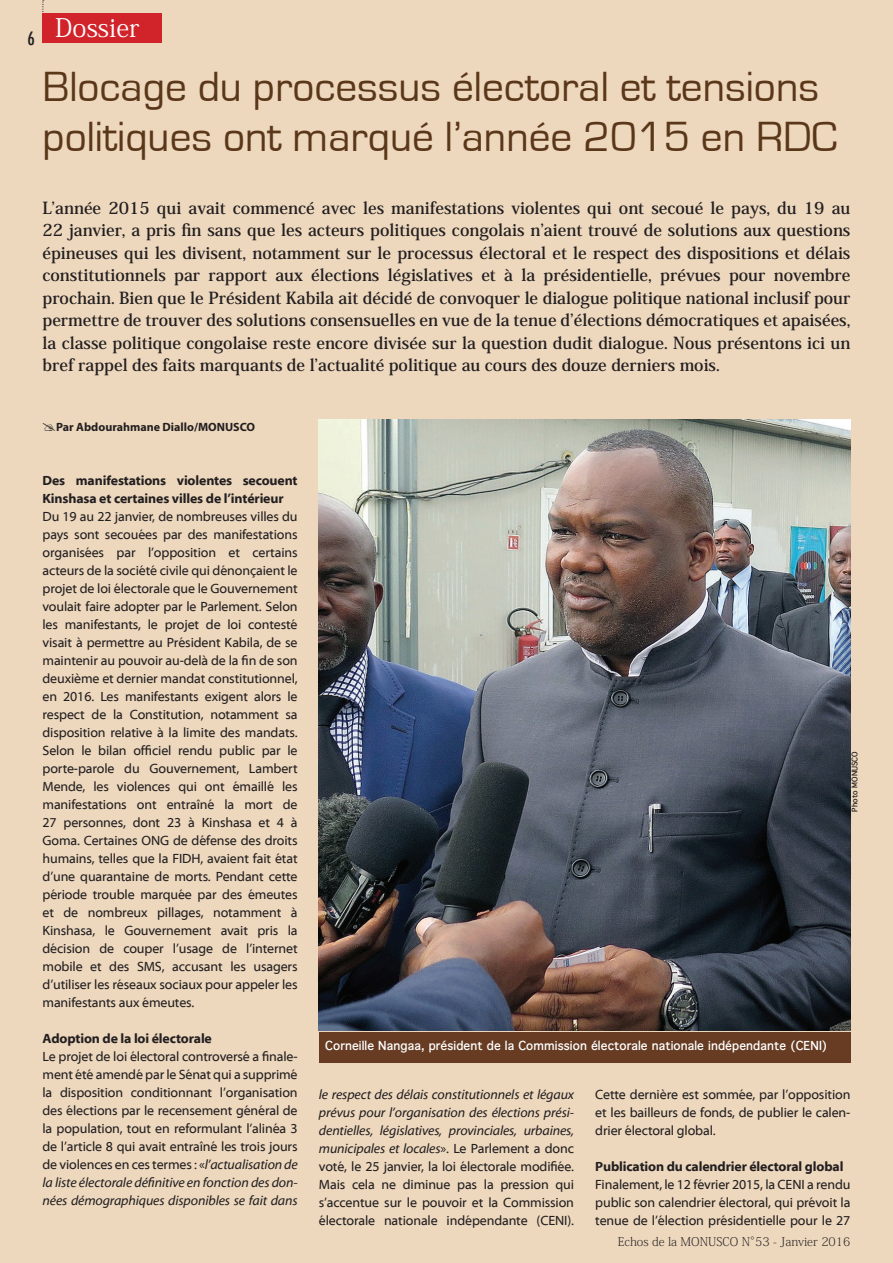
<style>
.page{position:relative;width:893px;height:1263px;background:#edd8be}
.page>*{position:absolute;margin:0;border:0;box-sizing:border-box;transform-origin:0 0}
.t1{font:43.5px/49.5px "Eurostile";color:#5b371a}
.t2{font:25.5px "Koz Min Pro";color:#fff}
.t3{font:500 condensed 18px "Futura";color:#231f20}
.t4{font:700 16.5px/22.5px "Koz Min Pr 6 N";color:#231f20;text-align:justify}
.t5{font:13.5px/18px "Myriad Web Pro";letter-spacing:-.01em;color:#231f20;text-align:justify}
.t6{font:700 13.5px/18px "Myriad Web Pro";letter-spacing:-.01em;color:#231f20}
.t7{font:700 12px "Thonburi";color:#fff}
.t8{font:200 12px "Koz Min Pr 6 N";color:#231f20}
.t9{font:700 12px "Myriad Pro";color:#231f20}
.t10{font:700 7.5px "Thonburi";color:#231f20}
.s1{font-style:italic}
</style>
<div class="page">
<img style="left:319px;top:420px;width:531px;height:610px">
<div style="left:319px;top:1032px;width:532px;height:30px;background:#673c23"></div>
<svg style="left:42px;top:0;width:2px;height:12px"></svg>
<div style="left:42px;top:13px;width:120px;height:30px;background:#d1232a"></div>
<h3 class="t3" style="left:27px;top:27px;width:9px">6</h3>
<h2 class="t2" style="left:55px;top:10px;width:86px">Dossier</h2>
<h1 class="t1" style="left:43px;top:63px;width:797px">Blocage du processus électoral et tensions politiques ont marqué l’année 2015 en RDC</h1>
<p class="t4" style="left:43px;top:197px;width:809px">L’année 2015 qui avait commencé avec les manifestations violentes qui ont secoué le pays, du 19 au 22 janvier, a pris fin sans que les acteurs politiques congolais n’aient trouvé de solutions aux questions épineuses qui les divisent, notamment sur le processus électoral et le respect des dispositions et délais constitutionnels par rapport aux élections législatives et à la présidentielle, prévues pour novembre prochain. Bien que le Président Kabila ait décidé de convoquer le dialogue politique national inclusif pour permettre de trouver des solutions consensuelles en vue de la tenue d’élections démocratiques et apaisées, la classe politique congolaise reste encore divisée sur la question dudit dialogue. Nous présentons ici un bref rappel des faits marquants de l’actualité politique au cours des douze derniers mois.</p>
<p class="t9" style="left:56px;top:419px;width:201px">Par Abdourahmane Diallo/MONUSCO</p>
<p class="t6" style="left:43px;top:472px;width:257px">Des manifestations violentes secouent<br>Kinshasa et certaines villes de l’intérieur</p>
<p class="t5" style="left:43px;top:508px;width:257px">Du 19 au 22 janvier, de nombreuses villes du pays sont secouées par des manifestations organisées par l’opposition et certains acteurs de la société civile qui dénonçaient le projet de loi électorale que le Gouvernement voulait faire adopter par le Parlement. Selon les manifestants, le projet de loi contesté visait à permettre au Président Kabila, de se maintenir au pouvoir au-delà de la fin de son deuxième et dernier mandat constitutionnel, en 2016. Les manifestants exigent alors le respect de la Constitution, notamment sa disposition relative à la limite des mandats.<br>Selon le bilan officiel rendu public par le porte-parole du Gouvernement, Lambert Mende, les violences qui ont émaillé les manifestations ont entraîné la mort de 27 personnes, dont 23 à Kinshasa et 4 à Goma. Certaines ONG de défense des droits humains, telles que la FIDH, avaient fait état d’une quarantaine de morts. Pendant cette période trouble marquée par des émeutes et de nombreux pillages, notamment à Kinshasa, le Gouvernement avait pris la décision de couper l’usage de l’internet mobile et des SMS, accusant les usagers d’utiliser les réseaux sociaux pour appeler les manifestants aux émeutes.</p>
<p class="t6" style="left:43px;top:1030px;width:171px">Adoption de la loi électorale</p>
<p class="t5" style="left:43px;top:1048px;width:257px">Le projet de loi électoral controversé a finale&shy;ment été amendé par le Sénat qui a supprimé la disposition conditionnant l’organisation des élections par le recensement général de la population, tout en reformulant l’alinéa 3 de l’article 8 qui avait entraîné les trois jours de violences en ces termes : «<span class="s1">l’actualisation de la liste électorale définitive en fonction des don&shy;nées démographiques disponibles se fait dans</span></p>
<p class="t10" style="left:849px;top:811px;width:62px;rotate:-90deg">Photo MONUSCO</p>
<p class="t7" style="left:325px;top:1035px;width:503px">Corneille Nangaa, président de la Commission électorale nationale indépendante (CENI)</p>
<p class="t5" style="left:319px;top:1085px;width:257px"><span class="s1">le respect des délais constitutionnels et légaux prévus pour l’organisation des élections prési&shy;dentielles, législatives, provinciales, urbaines, municipales et locales</span>». Le Parlement a donc voté, le 25 janvier, la loi électorale modifiée.<br>Mais cela ne diminue pas la pression qui s’accentue sur le pouvoir et la Commission électorale nationale indépendante (CENI).</p>
<p class="t5" style="left:595px;top:1085px;width:257px">Cette dernière est sommée, par l’opposition et les bailleurs de fonds, de publier le calen&shy;drier électoral global.</p>
<p class="t6" style="left:595px;top:1157px;width:250px">Publication du calendrier électoral global</p>
<p class="t5" style="left:595px;top:1175px;width:257px">Finalement, le 12 février 2015, la CENI a rendu public son calendrier électoral, qui prévoit la tenue de l’élection présidentielle pour le 27</p>
<p class="t8" style="left:618px;top:1235px;width:234px">Echos de la MONUSCO N°53 - Janvier 2016</p>
</div>
